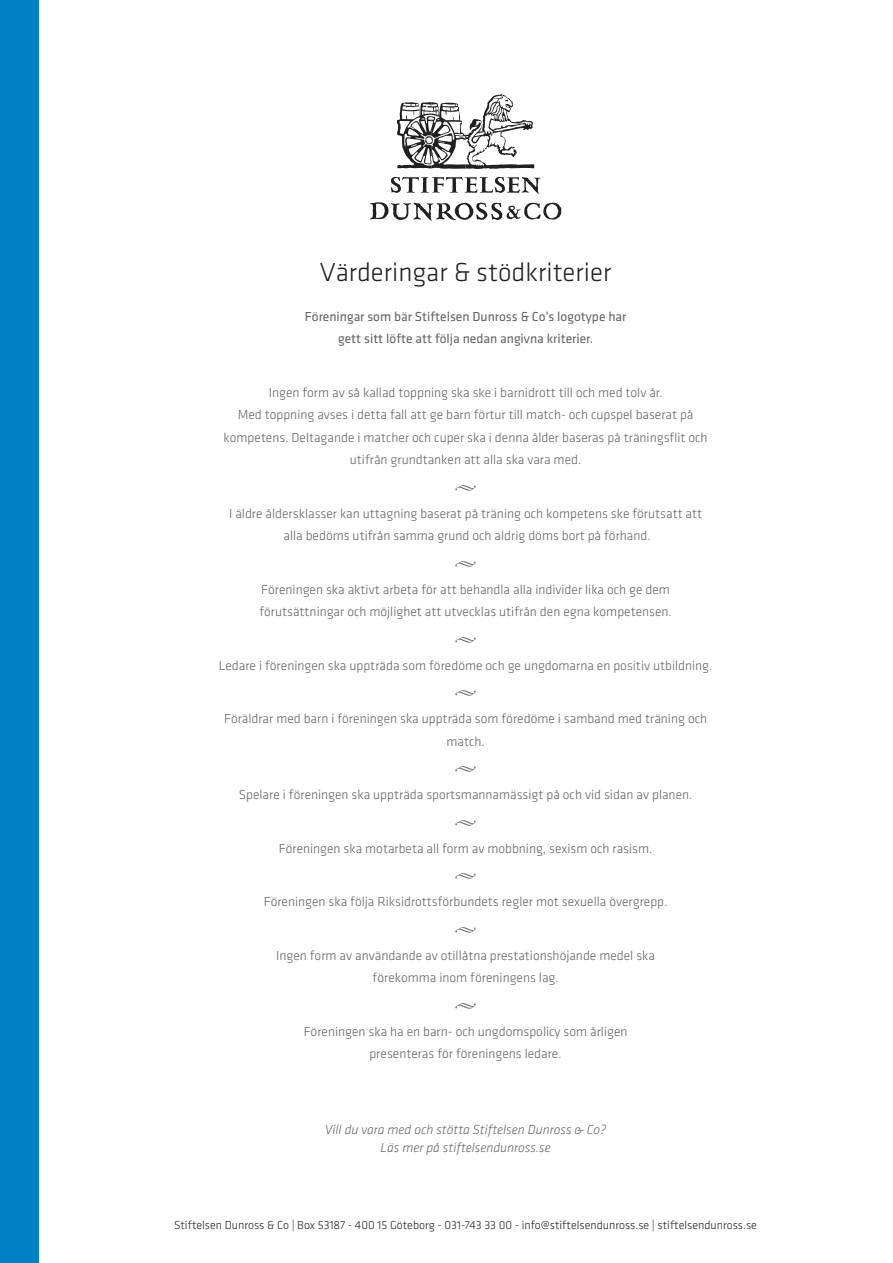
<style>
.page{position:relative;width:893px;height:1263px;background:#fff}
.page>*{position:absolute;margin:0;border:0;box-sizing:border-box;transform-origin:0 0}
.t1{font:300 27px "Klavika";color:#231f20}
.bröd_center{font:300 13.5px/22.5px "Klavika";color:#636366;text-align:center}
.bröd_center-2{font:13.5px/22.5px "Klavika";color:#636366;text-align:center}
.Paragraph_Style_1{font:italic 300 13.5px/18px "Klavika";color:#636366;text-align:center}
.bröd_center-3{font:13.5px "Minion Pro";color:#636366}
.t2{font:300 12px "Klavika";color:#231f20}
</style>
<div class="page">
<svg style="left:391px;top:177px;width:150px;height:17px"></svg>
<svg style="left:370px;top:202px;width:191px;height:19px"></svg>
<svg style="left:397px;top:94px;width:137px;height:75px"></svg>
<div style="left:0;top:0;width:38px;height:1263px;background:#0080c5"></div>
<p class="t1" style="left:320px;top:257px;width:293px">Värderingar &amp; stödkriterier</p>
<p class="bröd_center-2" style="left:305px;top:305px;width:323px">Föreningar som bär Stiftelsen Dunross &amp; Co’s logotype har gett sitt löfte att följa nedan angivna kriterier.</p>
<p class="bröd_center" style="left:224px;top:381px;width:486px">Ingen form av så kallad toppning ska ske i barnidrott till och med tolv år.<br>Med toppning avses i detta fall att ge barn förtur till match- och cupspel baserat på kompetens. Deltagande i matcher och cuper ska i denna ålder baseras på träningsflit och utifrån grundtanken att alla ska vara med.</p>
<p class="bröd_center-3" style="left:455px;top:477px;width:23px">•</p>
<p class="bröd_center" style="left:229px;top:502px;width:475px">I äldre åldersklasser kan uttagning baserat på träning och kompetens ske förutsatt att alla bedöms utifrån samma grund och aldrig döms bort på förhand.</p>
<p class="bröd_center-3" style="left:455px;top:553px;width:23px">•</p>
<p class="bröd_center" style="left:259px;top:578px;width:414px;text-align:left">Föreningen ska aktivt arbeta för att behandla alla individer lika och ge dem förutsättningar och möjlighet att utvecklas utifrån den egna kompetensen.</p>
<p class="bröd_center-3" style="left:455px;top:629px;width:23px">•</p>
<p class="bröd_center" style="left:219px;top:654px;width:495px">Ledare i föreningen ska uppträda som föredöme och ge ungdomarna en positiv utbildning.</p>
<p class="bröd_center-3" style="left:455px;top:683px;width:23px">•</p>
<p class="bröd_center" style="left:224px;top:708px;width:484px">Föräldrar med barn i föreningen ska uppträda som föredöme i samband med träning och match.</p>
<p class="bröd_center-3" style="left:455px;top:759px;width:23px">•</p>
<p class="bröd_center" style="left:239px;top:784px;width:455px">Spelare i föreningen ska uppträda sportsmannamässigt på och vid sidan av planen.</p>
<p class="bröd_center-3" style="left:455px;top:812px;width:23px">•</p>
<p class="bröd_center" style="left:279px;top:837px;width:375px">Föreningen ska motarbeta all form av mobbning, sexism och rasism.</p>
<p class="bröd_center-3" style="left:455px;top:866px;width:23px">•</p>
<p class="bröd_center" style="left:264px;top:891px;width:405px">Föreningen ska följa Riksidrottsförbundets regler mot sexuella övergrepp.</p>
<p class="bröd_center-3" style="left:455px;top:919px;width:23px">•</p>
<p class="bröd_center" style="left:276px;top:944px;width:380px">Ingen form av användande av otillåtna prestationshöjande medel ska förekomma inom föreningens lag.</p>
<p class="bröd_center-3" style="left:455px;top:995px;width:23px">•</p>
<p class="bröd_center" style="left:304px;top:1020px;width:325px">Föreningen ska ha en barn- och ungdomspolicy som årligen presenteras för föreningens ledare.</p>
<p class="Paragraph_Style_1" style="left:325px;top:1121px;width:283px">Vill du vara med och stötta Stiftelsen Dunross &amp; Co?<br>Läs mer på stiftelsendunross.se</p>
<p class="t2" style="left:174px;top:1219px;width:584px">Stiftelsen Dunross &amp; Co | Box 53187 - 400 15 Göteborg - 031-743 33 00 - info@stiftelsendunross.se | stiftelsendunross.se</p>
</div>
